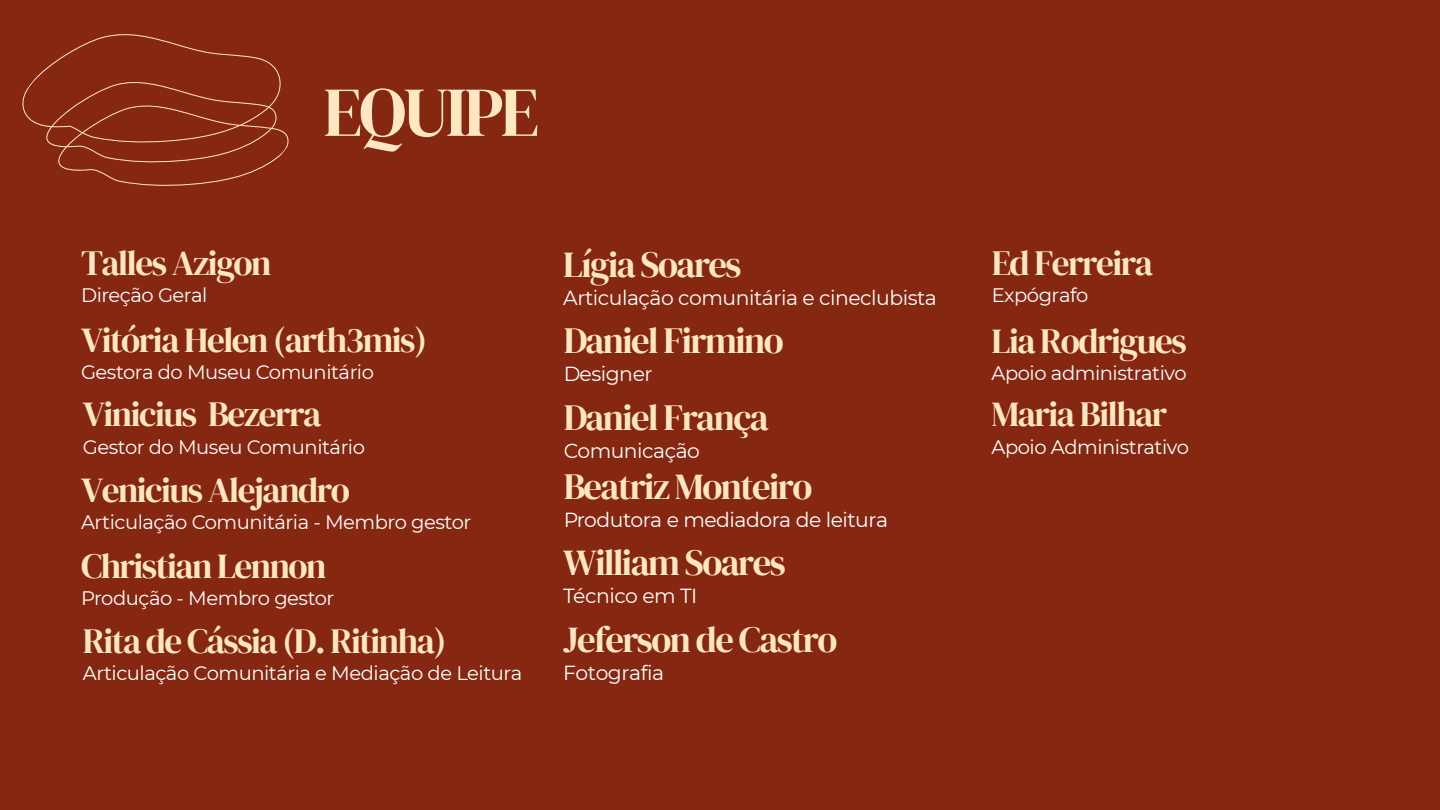
<style>
.page{position:relative;width:1440px;height:810px;background:#852711}
.page>*{position:absolute;margin:0;border:0;box-sizing:border-box;transform-origin:0 0}
.t1{font:70px "DM Serif Display";letter-spacing:-.04em;color:#ffe7c2}
.t2{font:36.6px "DM Serif Display";letter-spacing:-.04em;color:#ffe7c2}
.t3{font:35.1px "DM Serif Display";letter-spacing:-.04em;color:#ffe7c2}
.t4{font:20.3px "Montserrat";letter-spacing:-.025em;color:#fff}
.t5{font:19.5px "Montserrat";letter-spacing:-.025em;color:#fff}
</style>
<div class="page">
<svg style="left:22px;top:34px;width:267px;height:152px"></svg>
<h1 class="t1" style="left:323px;top:63px;width:217px">EQUIPE</h1>
<h3 class="t3" style="left:81px;top:239px;width:192px">Talles Azigon</h3>
<p class="t5" style="left:81px;top:283px;width:128px">Direção Geral</p>
<h3 class="t3" style="left:81px;top:316px;width:348px">Vitória Helen (arth3mis)</h3>
<p class="t5" style="left:81px;top:360px;width:294px">Gestora do Museu Comunitário</p>
<h3 class="t3" style="left:83px;top:390px;width:240px">Vinicius Bezerra</h3>
<p class="t5" style="left:83px;top:435px;width:284px">Gestor do Museu Comunitário</p>
<h3 class="t3" style="left:81px;top:466px;width:271px">Venicius Alejandro</h3>
<p class="t5" style="left:81px;top:510px;width:392px">Articulação Comunitária - Membro gestor</p>
<h3 class="t3" style="left:81px;top:541px;width:247px">Christian Lennon</h3>
<p class="t5" style="left:81px;top:586px;width:255px">Produção - Membro gestor</p>
<h3 class="t3" style="left:83px;top:617px;width:365px">Rita de Cássia (D. Ritinha)</h3>
<p class="t5" style="left:83px;top:661px;width:441px">Articulação Comunitária e Mediação de Leitura</p>
<h2 class="t2" style="left:563px;top:239px;width:180px">Lígia Soares</h2>
<p class="t4" style="left:563px;top:285px;width:375px">Articulação comunitária e cineclubista</p>
<h2 class="t2" style="left:563px;top:315px;width:222px">Daniel Firmino</h2>
<p class="t4" style="left:563px;top:362px;width:91px">Designer</p>
<h2 class="t2" style="left:563px;top:392px;width:207px">Daniel França</h2>
<p class="t4" style="left:563px;top:438px;width:138px">Comunicação</p>
<h2 class="t2" style="left:563px;top:461px;width:251px">Beatriz Monteiro</h2>
<p class="t4" style="left:563px;top:507px;width:326px">Produtora e mediadora de leitura</p>
<h2 class="t2" style="left:563px;top:537px;width:224px">William Soares</h2>
<p class="t4" style="left:563px;top:584px;width:136px">Técnico em TI</p>
<h2 class="t2" style="left:563px;top:614px;width:276px">Jeferson de Castro</h2>
<p class="t4" style="left:563px;top:660px;width:102px">Fotografia</p>
<h3 class="t3" style="left:992px;top:239px;width:163px">Ed Ferreira</h3>
<p class="t5" style="left:992px;top:283px;width:98px">Expógrafo</p>
<h3 class="t3" style="left:992px;top:317px;width:197px">Lia Rodrigues</h3>
<p class="t5" style="left:992px;top:361px;width:197px">Apoio administrativo</p>
<h3 class="t3" style="left:992px;top:390px;width:177px">Maria Bilhar</h3>
<p class="t5" style="left:992px;top:435px;width:199px">Apoio Administrativo</p>
</div>
